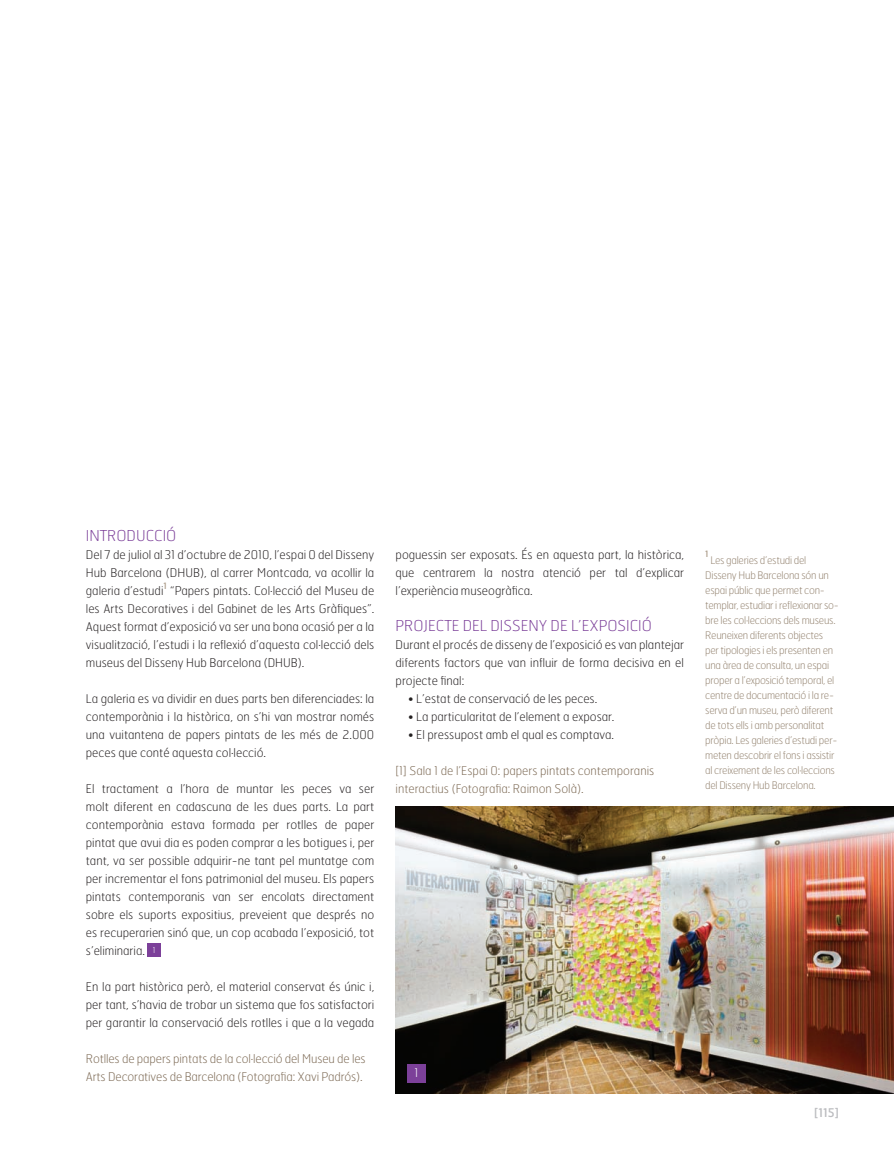
<style>
.page{position:relative;width:894px;height:1149px;background:#fff}
.page>*{position:absolute;margin:0;border:0;box-sizing:border-box;transform-origin:0 0}
.Entradilla{font:100 15px "Hermes";color:#7c4099}
.Txt_CAT{font:100 12px/18px "Hermes";color:#231f20;text-align:justify}
.Pie_de_foto{font:100 12px/18px "Hermes";letter-spacing:-.01em;color:#7c6954}
.t1{font:12px "Hermes";color:#bcbdc0}
.Detalle_foto{font:100 12px "Hermes";color:#fff}
.Notas_articulo{font:100 10.5px/15px "Hermes";letter-spacing:-.025em;color:#948370}
.Notas_articulo-2{font:8.7px "Hermes";color:#ad9e8c}
.Txt_CAT-2{font:8.7px "Hermes";color:#ad9e8c}
.t2{font:100 8.25px "Hermes";color:#fff}
</style>
<div class="page">
<div style="left:147px;top:943px;width:14px;height:13px;background:#7c4099"></div>
<img style="left:395px;top:806px;width:499px;height:288px">
<div style="left:407px;top:1064px;width:19px;height:18px;background:#7c4099"></div>
<p class="Entradilla" style="left:86px;top:526px;width:92px">INTRODUCCIÓ</p>
<p class="Txt_CAT" style="left:86px;top:545px;width:290px">Del 7 de juliol al 31 d’octubre de 2010, l’espai 0 del Disseny Hub Barcelona (DHUB), al carrer Montcada, va acollir la galeria d’estudi</p>
<p class="Txt_CAT-2" style="left:163px;top:580px;width:5px">1</p>
<p class="Txt_CAT" style="left:86px;top:581px;width:290px;text-indent:84px">“Papers pintats. Col·lecció del Museu de les Arts Decoratives i del Gabinet de les Arts Gràfiques”.<br>Aquest format d’exposició va ser una bona ocasió per a la visualització, l’estudi i la reflexió d’aquesta col·lecció dels museus del Disseny Hub Barcelona (DHUB).</p>
<p class="Txt_CAT" style="left:86px;top:689px;width:290px">La galeria es va dividir en dues parts ben diferenciades: la contemporània i la històrica, on s’hi van mostrar només una vuitantena de papers pintats de les més de 2.000 peces que conté aquesta col·lecció.</p>
<p class="Txt_CAT" style="left:86px;top:779px;width:290px">El tractament a l’hora de muntar les peces va ser molt diferent en cadascuna de les dues parts. La part contemporània estava formada per rotlles de paper pintat que avui dia es poden comprar a les botigues i, per tant, va ser possible adquirir-ne tant pel muntatge com per incrementar el fons patrimonial del museu. Els papers pintats contemporanis van ser encolats directament sobre els suports expositius, preveient que després no es recuperarien sinó que, un cop acabada l’exposició, tot s’eliminaria.</p>
<p class="t2" style="left:153px;top:945px;width:4px">1</p>
<p class="Txt_CAT" style="left:86px;top:977px;width:290px">En la part històrica però, el material conservat és únic i, per tant, s’havia de trobar un sistema que fos satisfactori per garantir la conservació dels rotlles i que a la vegada</p>
<p class="Pie_de_foto" style="left:86px;top:1049px;width:281px">Rotlles de papers pintats de la col·lecció del Museu de les<br>Arts Decoratives de Barcelona (Fotografia: Xavi Padrós).</p>
<p class="Txt_CAT" style="left:395px;top:545px;width:290px">poguessin ser exposats. És en aquesta part, la històrica, que centrarem la nostra atenció per tal d’explicar l’experiència museogràfica.</p>
<p class="Entradilla" style="left:395px;top:616px;width:258px">PROJECTE DEL DISSENY DE L’EXPOSICIÓ</p>
<p class="Txt_CAT" style="left:395px;top:635px;width:290px">Durant el procés de disseny de l’exposició es van plantejar diferents factors que van influir de forma decisiva en el projecte final:</p>
<p class="Txt_CAT" style="left:408px;top:689px;width:190px">• L’estat de conservació de les peces.</p>
<p class="Txt_CAT" style="left:408px;top:707px;width:207px">• La particularitat de l’element a exposar.</p>
<p class="Txt_CAT" style="left:408px;top:725px;width:207px">• El pressupost amb el qual es comptava.</p>
<p class="Pie_de_foto" style="left:395px;top:761px;width:260px">[1] Sala 1 de l’Espai 0: papers pintats contemporanis interactius (Fotografia: Raimon Solà).</p>
<p class="Notas_articulo-2" style="left:705px;top:548px;width:5px">1</p>
<p class="Notas_articulo" style="left:705px;top:552px;width:135px;text-indent:5px">Les galeries d’estudi del<br>Disseny Hub Barcelona són un espai públic que permet con&shy;templar, estudiar i reflexionar so&shy;bre les col·leccions dels museus.<br>Reuneixen diferents objectes per tipologies i els presenten en una àrea de consulta, un espai proper a l’exposició temporal, el centre de documentació i la re&shy;serva d’un museu, però diferent de tots ells i amb personalitat pròpia. Les galeries d’estudi per&shy;meten descobrir el fons i assistir al creixement de les col·leccions del Disseny Hub Barcelona.</p>
<p class="Detalle_foto" style="left:414px;top:1065px;width:6px">1</p>
<p class="t1" style="left:814px;top:1105px;width:26px">[115]</p>
</div>
